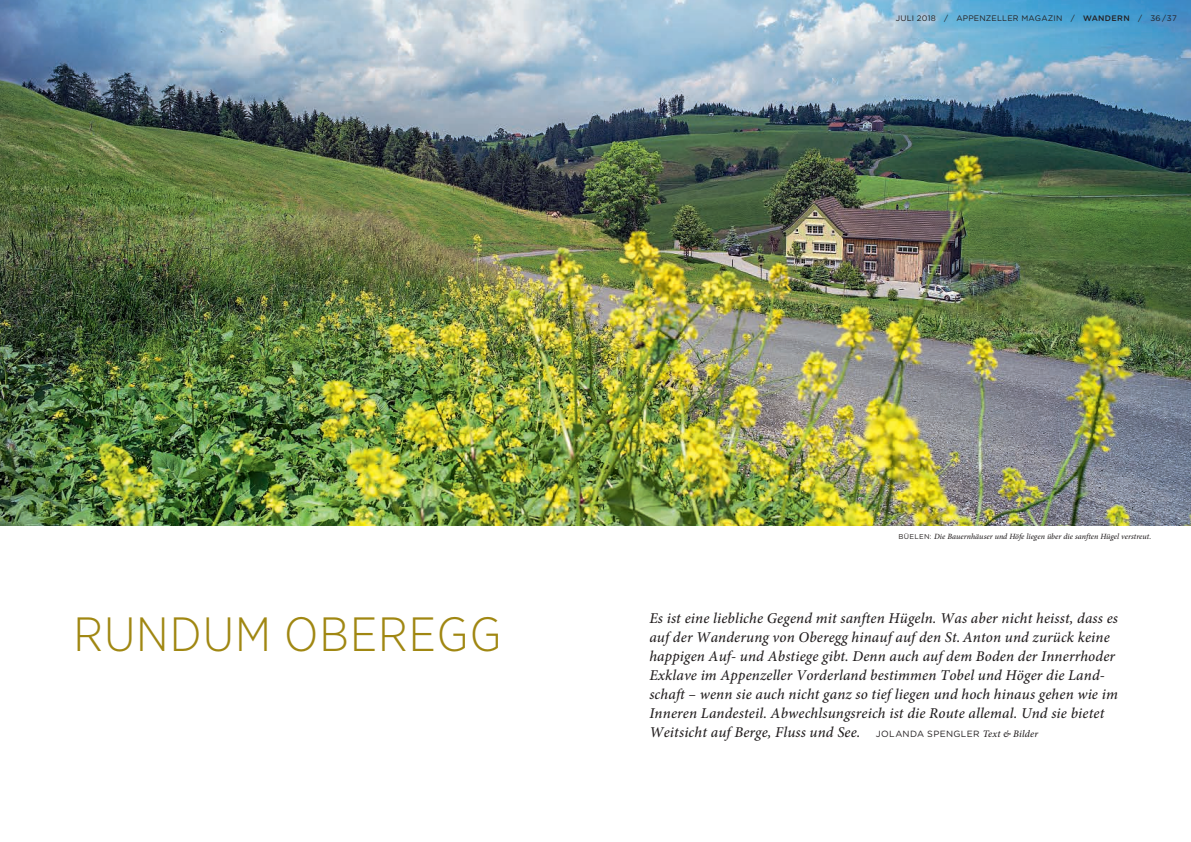
<style>
.page{position:relative;width:1191px;height:842px;background:#fff}
.page>*{position:absolute;margin:0;border:0;box-sizing:border-box;transform-origin:0 0}
.t1{font:300 48px "Gotham Narrow";letter-spacing:.02em;color:#a08712}
.t2{font:italic 500 15px/19px "Minion Pro";letter-spacing:.01em;color:#231f20}
.t3{font:italic 500 8px "Minion Pro";letter-spacing:.005em;color:#231f20}
.t4{font:8px "Gotham Rounded";letter-spacing:.02em;color:#231f20}
.s1{font-weight:500}
.s2{font-family:"Gotham Rounded";font-weight:400;font-style:normal;font-size:7px}
.s3{font-family:"Gotham Rounded";font-weight:400;font-style:normal;font-size:9px}
.s4{font-size:10px}
</style>
<div class="page">
<img style="left:0;top:0;width:1191px;height:525px">
<p class="t4" style="left:896px;top:13px;width:282px">JULI 2018 / APPENZELLER MAGAZIN / <span class="s1">WANDERN</span> / 36 / 37</p>
<h1 class="t1" style="left:73px;top:605px;width:430px">RUNDUM OBEREGG</h1>
<p class="t3" style="left:898px;top:531px;width:254px"><span class="s2">BÜELEN:</span> Die Bauernhäuser und Höfe liegen über die sanften Hügel verstreut.</p>
<p class="t2" style="left:649px;top:609px;width:470px">Es ist eine liebliche Gegend mit sanften Hügeln. Was aber nicht heisst, dass es auf der Wanderung von Oberegg hinauf auf den St.Anton und zurück keine happigen Auf- und Abstiege gibt. Denn auch auf dem Boden der Innerrhoder Exklave im Appenzeller Vorderland bestimmen Tobel und Höger die Land&shy;schaft – wenn sie auch nicht ganz so tief liegen und hoch hinaus gehen wie im Inneren Landesteil. Abwechlsungsreich ist die Route allemal. Und sie bietet Weitsicht auf Berge, Fluss und See. <span class="s3">JOLANDA SPENGLER</span> <span class="s4">Text &amp; Bilder</span></p>
</div>
